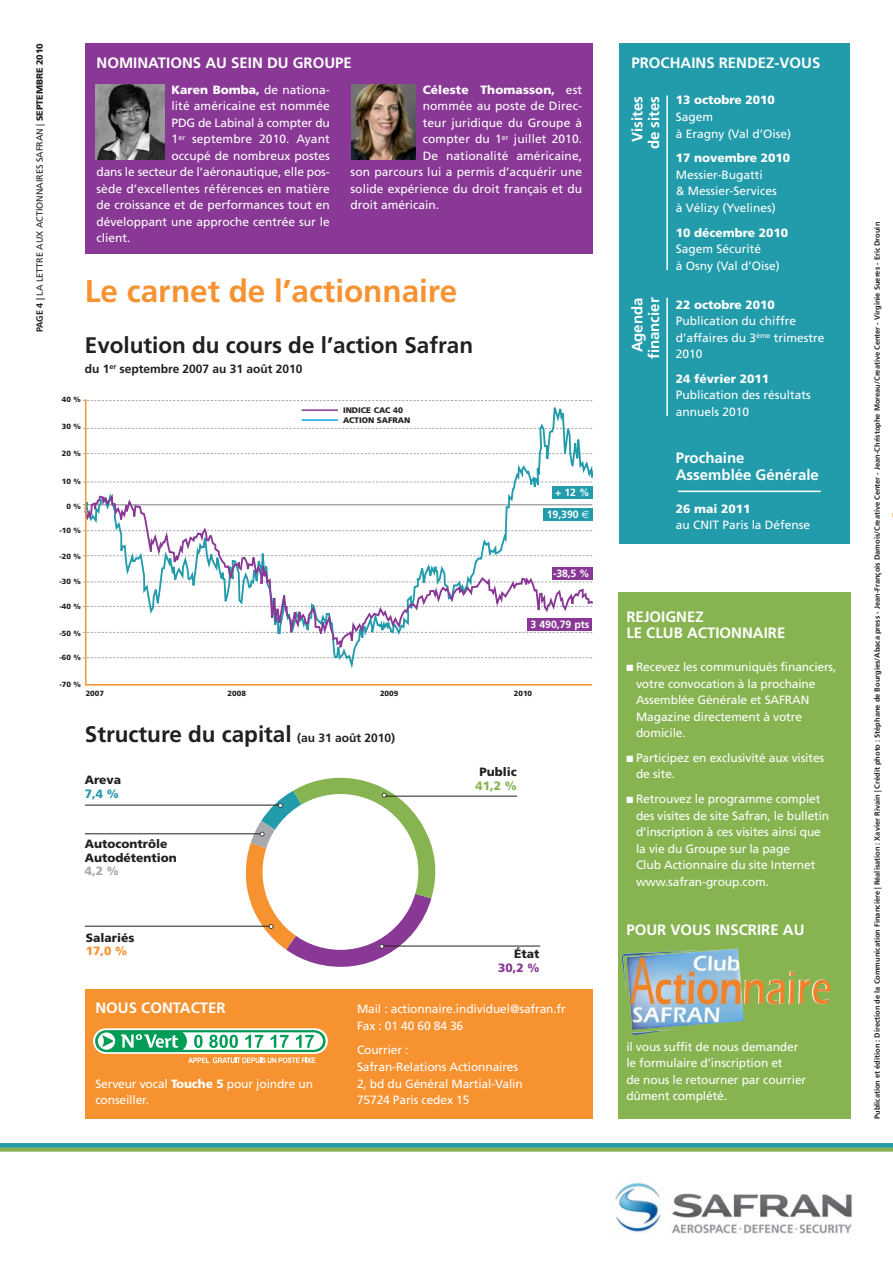
<style>
.page{position:relative;width:893px;height:1263px;background:#fff}
.page>*{position:absolute;margin:0;border:0;box-sizing:border-box;transform-origin:0 0}
.t1{font:700 31.5px "Frutiger";color:#f79231}
.t2{font:700 22.5px "Frutiger";color:#231f20}
.t3{font:700 15px/16.5px "Frutiger";color:#fff}
.t4{font:12px/16.5px "Frutiger";letter-spacing:-.01em;color:#fff}
.t5{font:12px "Frutiger";letter-spacing:.01em;color:#fff}
.t6{font:900 12px "Frutiger";color:#fff}
.t7{font:900 12px/13.5px "Frutiger";color:#231f20}
.t8{font:700 12px "Frutiger";color:#231f20}
.t9{font:900 12px "Frutiger";color:#893995}
.t10{font:900 12px "Frutiger";color:#f79231}
.t11{font:900 12px "Frutiger";color:#87b451}
.t12{font:900 12px "Frutiger";color:#a7a9ac}
.t13{font:900 12px "Frutiger";color:#229bab}
.t14{font:700 10.5px "Frutiger";color:#fff}
.t15{font:9px "Frutiger";color:#231f20}
.t16{font:900 8.1px/9.6px "Frutiger";color:#231f20}
.t17{font:700 7.5px "Frutiger";color:#231f20}
.t18{font:900 7.5px "Frutiger";color:#231f20}
.s1{font-weight:700}
.s2{font-weight:900}
.s3{font-weight:400}
.s4{font-family:"Euro Sans";font-weight:400}
.s5{font-size:12px}
</style>
<div class="page">
<svg style="left:0;top:1147px;width:892px;height:4px;background:#7bb160"></svg>
<div style="left:85px;top:989px;width:507px;height:130px;background:#f79231"></div>
<div style="left:619px;top:43px;width:231px;height:500px;background:#229bab"></div>
<div style="left:85px;top:43px;width:507px;height:210px;background:#893995"></div>
<img style="left:614px;top:1182px;width:238px;height:52px">
<hr style="left:0;top:1143px;width:892px;height:4px;background:#229bab">
<div style="left:618px;top:592px;width:232px;height:527px;background:#87b451"></div>
<div style="left:93px;top:1028px;width:235px;height:26px;background:#fff;border-radius:13px"></div>
<svg style="left:95px;top:1030px;width:231px;height:33px"></svg>
<hr style="left:85px;top:805px;width:196px;height:1px;background:#231f20">
<hr style="left:384px;top:796px;width:133px;height:1px;background:#231f20">
<hr style="left:85px;top:833px;width:178px;height:1px;background:#231f20">
<hr style="left:85px;top:926px;width:187px;height:1px;background:#231f20">
<hr style="left:382px;top:945px;width:158px;height:1px;background:#231f20">
<hr style="left:666px;top:95px;width:2px;height:175px;background:#fff">
<hr style="left:666px;top:298px;width:2px;height:118px;background:#fff">
<hr style="left:678px;top:491px;width:143px;height:1px;background:#fff">
<svg style="left:243px;top:777px;width:196px;height:190px"></svg>
<img style="left:623px;top:948px;width:121px;height:82px">
<img style="left:96px;top:85px;width:68px;height:74px">
<img style="left:351px;top:85px;width:64px;height:74px">
<hr style="left:83px;top:504px;width:509px;height:1px;background:#a7a9ac">
<hr style="left:86px;top:684px;width:506px;height:1px;background:#f79231">
<svg style="left:86px;top:405px;width:506px;height:263px"></svg>
<svg style="left:83px;top:400px;width:509px;height:5px"></svg>
<svg style="left:86px;top:476px;width:506px;height:182px"></svg>
<div style="left:552px;top:486px;width:40px;height:12px;background:#229bab"></div>
<div style="left:552px;top:567px;width:40px;height:13px;background:#893995"></div>
<div style="left:543px;top:508px;width:49px;height:13px;background:#229bab"></div>
<div style="left:527px;top:618px;width:65px;height:12px;background:#893995"></div>
<hr style="left:85px;top:399px;width:1px;height:286px;background:#f79231">
<p class="t15" style="left:36px;top:332px;width:291px;rotate:-90deg"><span class="s1">PAGE 4 |</span> LA LETTRE AUX ACTIONNAIRES SAFRAN | <span class="s2">SEPTEMBRE 2010</span></p>
<p class="t3" style="left:97px;top:55px;width:257px">NOMINATIONS AU SEIN DU GROUPE</p>
<p class="t3" style="left:631px;top:55px;width:190px">PROCHAINS RENDEZ-VOUS</p>
<p class="t6" style="left:676px;top:95px;width:101px">13 octobre 2010</p>
<p class="t4" style="left:676px;top:109px;width:117px">Sagem<br>à Eragny (Val d’Oise)</p>
<p class="t6" style="left:676px;top:153px;width:116px">17 novembre 2010</p>
<p class="t4" style="left:676px;top:167px;width:103px">Messier-Bugatti<br>&amp; Messier-Services à Vélizy (Yvelines)</p>
<p class="t6" style="left:676px;top:227px;width:114px">10 décembre 2010</p>
<p class="t4" style="left:676px;top:241px;width:105px">Sagem Sécurité<br>à Osny (Val d’Oise)</p>
<p class="t6" style="left:676px;top:299px;width:101px">22 octobre 2010</p>
<p class="t4" style="left:676px;top:313px;width:150px">Publication du chiffre d’affaires du 3<sup>ème</sup> trimestre<br>2010</p>
<p class="t6" style="left:676px;top:374px;width:95px">24 février 2011</p>
<p class="t4" style="left:676px;top:388px;width:137px">Publication des résultats annuels 2010</p>
<p class="t3" style="left:676px;top:451px;width:145px">Prochaine<br>Assemblée Générale</p>
<p class="t6" style="left:676px;top:503px;width:76px">26 mai 2011</p>
<p class="t4" style="left:676px;top:517px;width:136px">au CNIT Paris la Défense</p>
<p class="t6" style="left:423px;top:85px;width:161px">Céleste Thomasson, <span class="s3">est</span></p>
<p class="t5" style="left:423px;top:101px;width:161px">nommée au poste de Direc-</p>
<p class="t5" style="left:423px;top:118px;width:161px">teur juridique du Groupe à</p>
<p class="t5" style="left:423px;top:134px;width:161px">compter du 1<sup>er</sup> juillet 2010.</p>
<p class="t5" style="left:423px;top:151px;width:161px">De nationalité américaine,</p>
<p class="t5" style="left:350px;top:167px;width:233px">son parcours lui a permis d’acquérir une</p>
<p class="t4" style="left:350px;top:181px;width:233px">solide expérience du droit français et du</p>
<p class="t4" style="left:350px;top:198px;width:90px">droit américain.</p>
<p class="t6" style="left:172px;top:85px;width:160px">Karen Bomba, <span class="s3">de nationa-</span></p>
<p class="t4" style="left:172px;top:99px;width:160px">lité américaine est nommée</p>
<p class="t4" style="left:172px;top:115px;width:160px">PDG de Labinal à compter du</p>
<p class="t5" style="left:172px;top:134px;width:160px">1<sup>er</sup> septembre 2010. Ayant</p>
<p class="t4" style="left:172px;top:148px;width:160px">occupé de nombreux postes</p>
<p class="t4" style="left:96px;top:165px;width:235px">dans le secteur de l’aéronautique, elle pos-</p>
<p class="t5" style="left:96px;top:184px;width:235px">sède d’excellentes références en matière</p>
<p class="t4" style="left:96px;top:198px;width:235px">de croissance et de performances tout en</p>
<p class="t4" style="left:96px;top:214px;width:235px">développant une approche centrée sur le</p>
<p class="t4" style="left:96px;top:231px;width:35px">client.</p>
<p class="t3" style="left:630px;top:149px;width:55px;text-align:center;rotate:-90deg">Visites de sites</p>
<h1 class="t1" style="left:85px;top:279px;width:374px">Le carnet de l’actionnaire</h1>
<p class="t3" style="left:630px;top:359px;width:63px;text-align:center;rotate:-90deg">Agenda financier</p>
<h2 class="t2" style="left:85px;top:336px;width:390px">Evolution du cours de l’action Safran</h2>
<p class="t8" style="left:85px;top:363px;width:219px">du 1<sup>er</sup> septembre 2007 au 31 août 2010</p>
<p class="t18" style="left:62px;top:396px;width:20px">40 %</p>
<p class="t16" style="left:343px;top:406px;width:69px">INDICE CAC 40<br>ACTION SAFRAN</p>
<p class="t18" style="left:62px;top:423px;width:20px">30 %</p>
<p class="t18" style="left:62px;top:451px;width:20px">20 %</p>
<p class="t18" style="left:62px;top:479px;width:20px">10 %</p>
<p class="t18" style="left:66px;top:503px;width:16px">0 %</p>
<p class="t14" style="left:555px;top:488px;width:36px">+ 12 %</p>
<p class="t14" style="left:547px;top:510px;width:44px">19,390 <span class="s4">€</span></p>
<p class="t18" style="left:59px;top:528px;width:23px">-10 %</p>
<p class="t18" style="left:59px;top:553px;width:23px">-20 %</p>
<p class="t18" style="left:59px;top:578px;width:23px">-30 %</p>
<p class="t18" style="left:59px;top:603px;width:23px">-40 %</p>
<p class="t18" style="left:59px;top:630px;width:23px">-50 %</p>
<p class="t18" style="left:59px;top:655px;width:23px">-60 %</p>
<p class="t18" style="left:59px;top:681px;width:23px">-70 %</p>
<p class="t14" style="left:553px;top:569px;width:38px">-38,5 %</p>
<p class="t14" style="left:531px;top:620px;width:60px">3 490,79 pts</p>
<p class="t18" style="left:86px;top:690px;width:20px">2007</p>
<p class="t18" style="left:228px;top:690px;width:20px">2008</p>
<p class="t18" style="left:380px;top:690px;width:20px">2009</p>
<p class="t18" style="left:514px;top:690px;width:20px">2010</p>
<h2 class="t2" style="left:85px;top:725px;width:312px">Structure du capital <span class="s5">(au 31 août 2010)</span></h2>
<p class="t7" style="left:85px;top:774px;width:38px">Areva</p>
<p class="t13" style="left:85px;top:788px;width:35px">7,4 %</p>
<p class="t7" style="left:85px;top:838px;width:93px">Autocontrôle<br>Autodétention</p>
<p class="t12" style="left:85px;top:866px;width:35px">4,2 %</p>
<p class="t7" style="left:86px;top:932px;width:50px">Salariés</p>
<p class="t10" style="left:86px;top:946px;width:43px">17,0 %</p>
<p class="t7" style="left:479px;top:766px;width:39px">Public</p>
<p class="t11" style="left:475px;top:781px;width:43px">41,2 %</p>
<p class="t7" style="left:514px;top:948px;width:27px">État</p>
<p class="t9" style="left:498px;top:963px;width:43px">30,2 %</p>
<p class="t3" style="left:95px;top:1001px;width:132px">NOUS CONTACTER</p>
<p class="t4" style="left:95px;top:1076px;width:219px">Serveur vocal <span class="s2">Touche 5</span> pour joindre un conseiller.</p>
<p class="t4" style="left:357px;top:1002px;width:210px">Mail : actionnaire.individuel@safran.fr<br>Fax : 01 40 60 84 36</p>
<p class="t4" style="left:357px;top:1043px;width:167px">Courrier :<br>Safran-Relations Actionnaires<br>2, bd du Général Martial-Valin<br>75724 Paris cedex 15</p>
<p class="t3" style="left:626px;top:609px;width:160px">REJOIGNEZ<br>LE CLUB ACTIONNAIRE</p>
<p class="t4" style="left:636px;top:659px;width:202px;text-indent:-10px">■ Recevez les communiqués financiers, votre convocation à la prochaine<br>Assemblée Générale et SAFRAN<br>Magazine directement à votre domicile.</p>
<p class="t4" style="left:636px;top:750px;width:190px;text-indent:-10px">■ Participez en exclusivité aux visites de site.</p>
<p class="t4" style="left:636px;top:791px;width:195px;text-indent:-10px">■ Retrouvez le programme complet des visites de site Safran, le bulletin d’inscription à ces visites ainsi que la vie du Groupe sur la page<br>Club Actionnaire du site Internet www.safran-group.com.</p>
<p class="t3" style="left:626px;top:923px;width:180px">POUR VOUS INSCRIRE AU</p>
<p class="t4" style="left:626px;top:1039px;width:181px">il vous suffit de nous demander le formulaire d’inscription et<br>de nous le retourner par courrier dûment complété.</p>
<p class="t17" style="left:874px;top:1119px;width:898px;rotate:-90deg">Publication et édition : Direction de la Communication Financière | Réalisation : Xavier Rivain | Crédit photo : Stéphane de Bourgies/Abaca press - Jean-François Damois/Creative Center - Jean-Christophe Moreau/Creative Center - Virginie Sueres - Eric Drouin</p>
</div>
